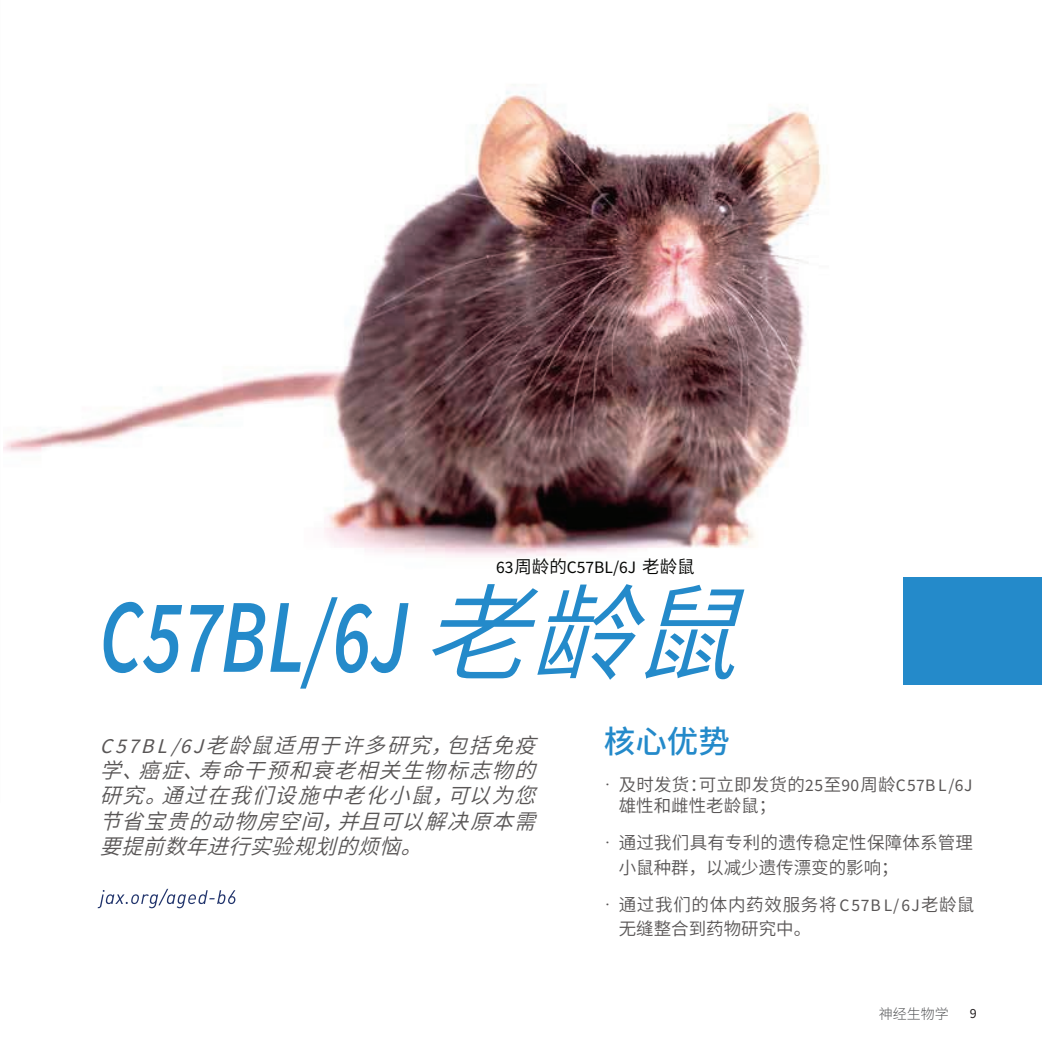
<style>
.page{position:relative;width:1042px;height:1042px;background:#fff}
.page>*{position:absolute;margin:0;border:0;box-sizing:border-box;transform-origin:0 0}
.t1{font:italic 600 105px "Source Sans Pro";color:#248aca;scale:.75 1}
.t2{font:500 31.5px "Source Han Sans CN";color:#248aca}
.t3{font:italic 21px/25.2px "Source Han Sans CN";color:#595656;text-align:justify}
.t4{font:17.5px/21px "Source Han Sans CN";letter-spacing:.015em;color:#595656}
.t5{font:17.5px/24.5px "Source Han Sans CN";letter-spacing:.04em;color:#595656}
.t6{font:17.5px "Source Sans Pro";color:#040503}
.t7{font:300 14px "Source Han Sans CN";color:#57585a}
.t8{font:14px "Source Sans Pro";color:#231f20}
.s1{font-family:"Source Han Sans CN"}
.s2{font-family:"Source Han Sans CN";font-weight:400}
.s3{font-family:"Source Sans Pro"}
.s4{font-family:"Adobe Song Std";font-weight:300}
</style>
<div class="page">
<img style="left:4px;top:91px;width:1038px;height:594px">
<svg style="left:98px;top:889px;width:137px;height:19px"></svg>
<div style="left:903px;top:577px;width:139px;height:107px;background:#248aca"></div>
<p class="t6" style="left:496px;top:556px;width:200px">63<span class="s1">周龄的</span>C57BL/6J <span class="s1">老龄鼠</span></p>
<h1 class="t1" style="left:99px;top:568px;width:959px">C57BL/6J <span class="s2">老龄鼠</span></h1>
<p class="t3" style="left:100px;top:733px;width:453px"><span class="s3">C 5 7 B L /6 J</span> 老龄鼠适用于许多研究，包括免疫学、癌症、寿命干预和衰老相关生物标志物的研究。通过在我们设施中老化小鼠，可以为您节省宝贵的动物房空间，并且可以解决原本需要提前数年进行实验规划的烦恼。</p>
<h2 class="t2" style="left:604px;top:724px;width:127px">核心优势</h2>
<p class="t4" style="left:619px;top:775px;width:355px;text-indent:-20px"><span class="s4">·</span> 及时发货：可立即发货的<span class="s3">25</span>至<span class="s3">90</span>周龄<span class="s3">C57B L/6J</span>雄性和雌性老龄鼠；</p>
<p class="t4" style="left:619px;top:831px;width:356px;line-height:24.5px;text-indent:-20px"><span class="s4">·</span> 通过我们具有专利的遗传稳定性保障体系管理小鼠种群，以减少遗传漂变的影响；</p>
<p class="t5" style="left:619px;top:892px;width:357px;text-indent:-20px"><span class="s4">·</span> 通过我们的体内药效服务将<span class="s3">C57B L/6J</span>老龄鼠无缝整合到药物研究中。</p>
<p class="t7" style="left:879px;top:1005px;width:71px">神经生物学</p>
<p class="t8" style="left:969px;top:1005px;width:8px">9</p>
</div>
